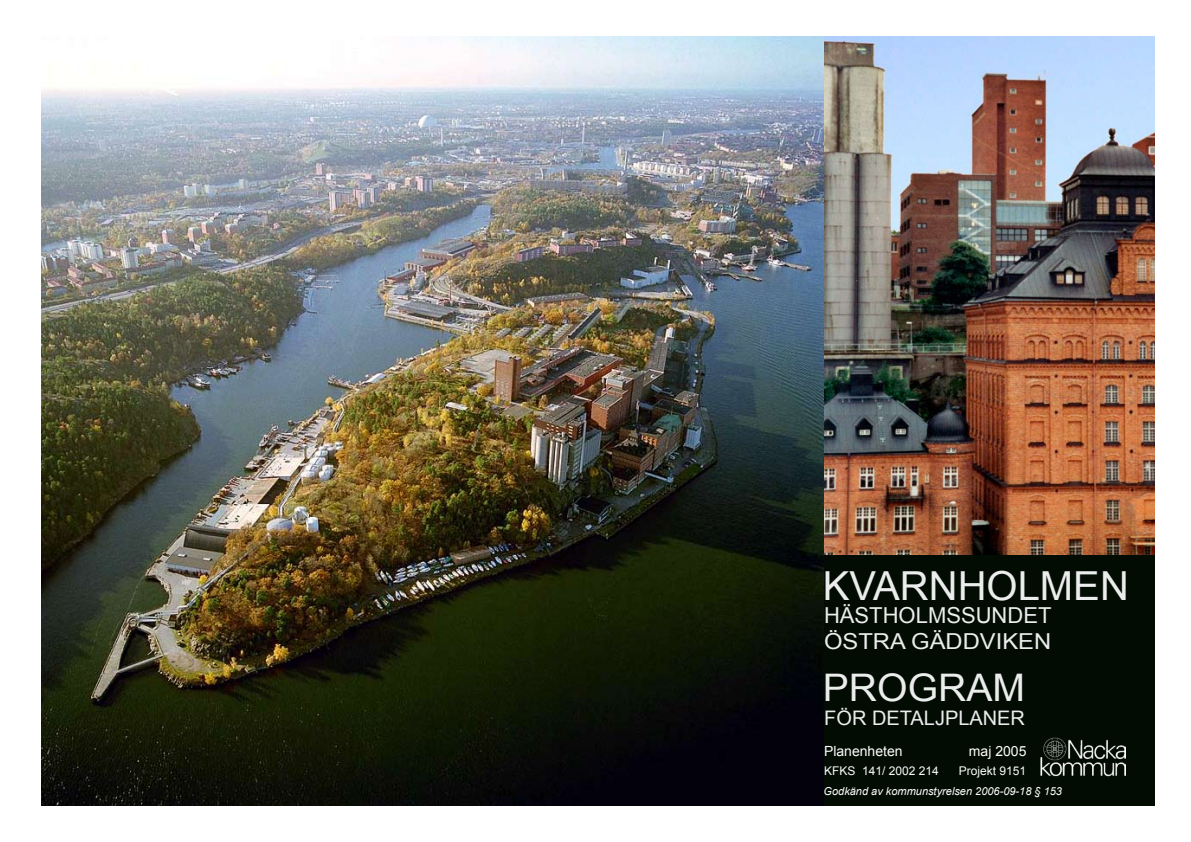
<style>
.page{position:relative;width:1191px;height:842px;background:#fff}
.page>*{position:absolute;margin:0;border:0;box-sizing:border-box;transform-origin:0 0}
.t1{font:40px "Arial";color:#ebecec}
.t2{font:38px "Arial";color:#ebecec}
.t3{font:22px/26.4px "Arial";color:#ebecec}
.t4{font:20px "Arial";color:#ebecec}
.t5{font:14px "Arial";color:#fcfcfc}
.t6{font:12px "Arial";color:#fafafb}
.t7{font:italic 11px "Arial";color:#fff}
</style>
<div class="page">
<img style="left:42px;top:36px;width:782px;height:770px">
<div style="left:824px;top:555px;width:331px;height:251px;background:#020c03"></div>
<img style="left:824px;top:36px;width:331px;height:518px">
<img style="left:1040px;top:737px;width:85px;height:40px">
<h1 class="t1" style="left:823px;top:559px;width:307px">KVARNHOLMEN</h1>
<h3 class="t3" style="left:824px;top:602px;width:229px">HÄSTHOLMSSUNDET<br>ÖSTRA GÄDDVIKEN</h3>
<h2 class="t2" style="left:823px;top:663px;width:204px">PROGRAM</h2>
<h3 class="t4" style="left:824px;top:705px;width:202px">FÖR DETALJPLANER</h3>
<p class="t5" style="left:824px;top:742px;width:80px">Planenheten</p>
<p class="t5" style="left:969px;top:742px;width:59px">maj 2005</p>
<p class="t6" style="left:824px;top:763px;width:116px">KFKS 141/ 2002 214</p>
<p class="t6" style="left:959px;top:763px;width:69px">Projekt 9151</p>
<p class="t7" style="left:823px;top:784px;width:240px">Godkänd av kommunstyrelsen 2006-09-18 § 153</p>
</div>
